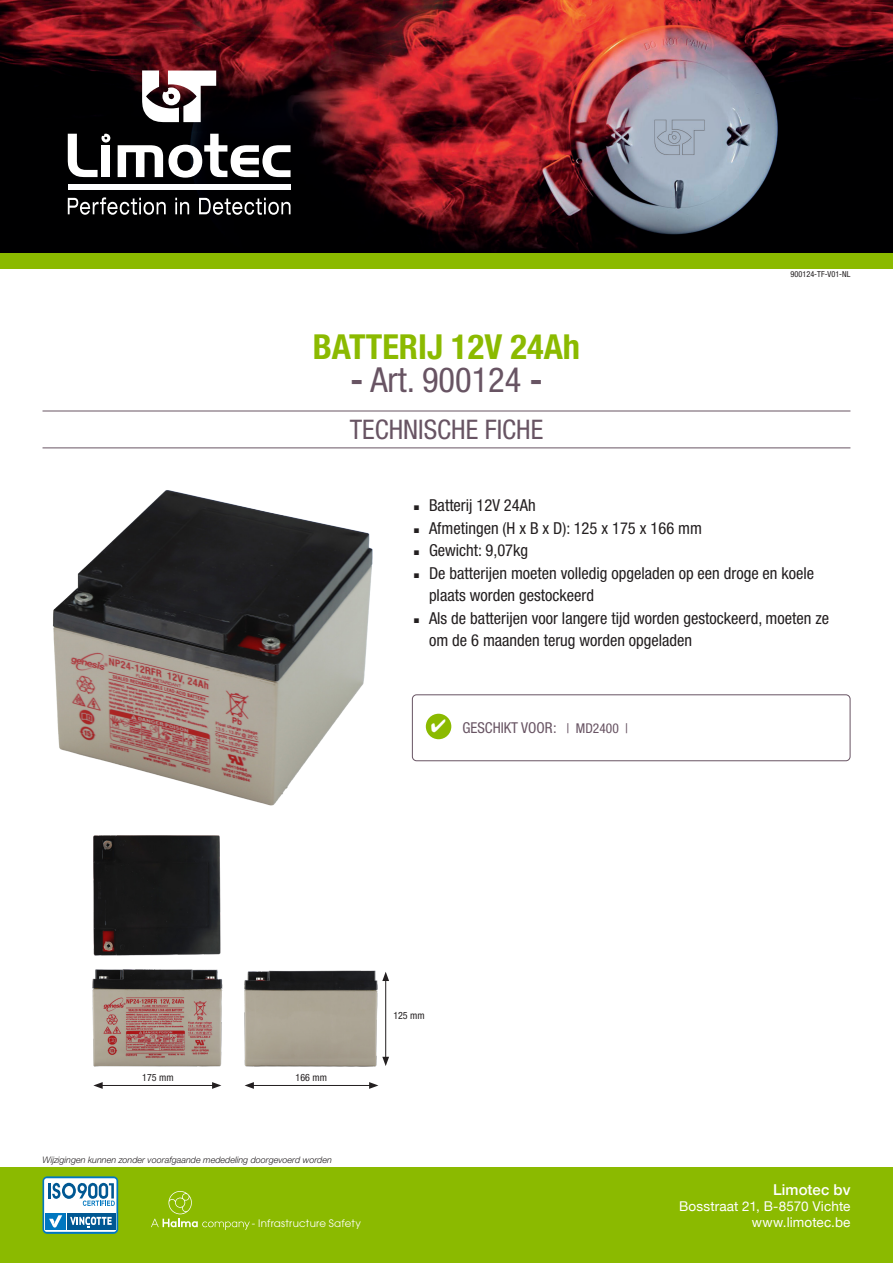
<style>
.page{position:relative;width:893px;height:1263px;background:#fff}
.page>*{position:absolute;margin:0;border:0;box-sizing:border-box;transform-origin:0 0}
.t1{font:700 condensed 34.5px "Helvetica Neue LT Std";color:#8bba00}
.t2{font:condensed 34.5px "Helvetica Neue LT Std";color:#685463}
.t3{font:condensed 27px "Helvetica Neue LT Std";color:#685463}
.t4{font:condensed 16.5px/22.5px "Helvetica Neue LT Std";color:#231f20}
._1__Kader{font:condensed 15px "Helvetica Neue LT Std";color:#685463}
.t5{font:500 15px "Helvetica Neue";letter-spacing:.005em;color:#fff}
.t6{font:13.5px "Helvetica Neue";letter-spacing:.01em;color:#fff}
.t7{font:10.2px "ITC Avant Garde Pro";letter-spacing:.025em;color:#fff}
.TF_bullets{font:condensed 10.05px "Helvetica Neue LT Std";color:#231f20}
._1__Tekst{font:italic 300 9px "Helvetica Neue LT Std";color:#231f20}
.t8{font:condensed 8.25px "Helvetica Neue LT Std";color:#231f20}
.s1{font-weight:700}
.s2{font-size:13.5px}
</style>
<div class="page">
<hr style="left:43px;top:411px;width:807px;height:1px;background:#685463">
<hr style="left:43px;top:447px;width:807px;height:1px;background:#685463">
<img style="left:0;top:0;width:893px;height:253px">
<svg style="left:68px;top:197px;width:98px;height:18px"></svg>
<svg style="left:175px;top:198px;width:14px;height:16px"></svg>
<svg style="left:199px;top:198px;width:92px;height:17px"></svg>
<div style="left:68px;top:185px;width:223px;height:5px;background:#fff"></div>
<svg style="left:118px;top:134px;width:173px;height:44px"></svg>
<svg style="left:68px;top:134px;width:42px;height:43px"></svg>
<svg style="left:142px;top:70px;width:74px;height:52px"></svg>
<div style="left:0;top:1167px;width:893px;height:96px;background:#8bba00"></div>
<div style="left:0;top:253px;width:893px;height:15px;background:#8bba00"></div>
<svg style="left:151px;top:1191px;width:99px;height:39px"></svg>
<svg style="left:43px;top:1176px;width:75px;height:58px"></svg>
<img style="left:53px;top:490px;width:320px;height:316px">
<div style="left:412px;top:694px;width:438px;height:67px;border:1px solid #685463;border-radius:4px"></div>
<div style="left:426px;top:714px;width:25px;height:25px;background:#8bba00;border-radius:50%"></div>
<img style="left:92px;top:969px;width:131px;height:98px">
<img style="left:244px;top:970px;width:134px;height:97px">
<img style="left:93px;top:835px;width:128px;height:121px">
<hr style="left:100px;top:1085px;width:114px;height:1px;background:#231f20">
<svg style="left:93px;top:1082px;width:10px;height:7px"></svg>
<svg style="left:212px;top:1082px;width:9px;height:7px"></svg>
<hr style="left:251px;top:1085px;width:121px;height:1px;background:#231f20">
<svg style="left:245px;top:1082px;width:9px;height:7px"></svg>
<svg style="left:369px;top:1082px;width:9px;height:7px"></svg>
<hr style="left:385px;top:978px;width:1px;height:81px;background:#231f20">
<svg style="left:382px;top:1057px;width:7px;height:9px"></svg>
<svg style="left:382px;top:972px;width:7px;height:9px"></svg>
<p class="t1" style="left:313px;top:326px;width:269px">BATTERIJ 12V 24Ah</p>
<p class="t2" style="left:351px;top:360px;width:193px"><span class="s1">-</span> Art. 900124 <span class="s1">-</span></p>
<p class="t3" style="left:350px;top:414px;width:195px">TECHNISCHE FICHE</p>
<p class="t8" style="left:790px;top:269px;width:61px">900124-TF-V01-NL</p>
<p class="t4" style="left:412px;top:494px;width:125px">◾ Batterij 12V 24Ah</p>
<p class="t4" style="left:412px;top:517px;width:292px">◾ Afmetingen (H x B x D): 125 x 175 x 166 mm</p>
<p class="t4" style="left:412px;top:539px;width:118px">◾ Gewicht: 9,07kg</p>
<p class="t4" style="left:429px;top:562px;width:387px;text-indent:-17px">◾ De batterijen moeten volledig opgeladen op een droge en koele plaats worden gestockeerd</p>
<p class="t4" style="left:429px;top:607px;width:402px;text-indent:-17px">◾ Als de batterijen voor langere tijd worden gestockeerd, moeten ze om de 6 maanden terug worden opgeladen</p>
<p class="_1__Kader" style="left:462px;top:719px;width:167px">GESCHIKT VOOR: <span class="s2">| MD2400 |</span></p>
<p class="TF_bullets" style="left:142px;top:1072px;width:33px">175 mm</p>
<p class="TF_bullets" style="left:296px;top:1072px;width:33px">166 mm</p>
<p class="_1__Tekst" style="left:43px;top:1154px;width:291px">Wijzigingen kunnen zonder voorafgaande mededeling doorgevoerd worden</p>
<p class="t7" style="left:252px;top:1217px;width:111px">- Infrastructure Safety</p>
<p class="TF_bullets" style="left:393px;top:1009px;width:33px">125 mm</p>
<p class="t5" style="left:773px;top:1178px;width:79px">Limotec bv</p>
<p class="t6" style="left:679px;top:1197px;width:173px">Bosstraat 21, B-8570 Vichte</p>
<p class="t6" style="left:752px;top:1213px;width:100px">www.limotec.be</p>
</div>
